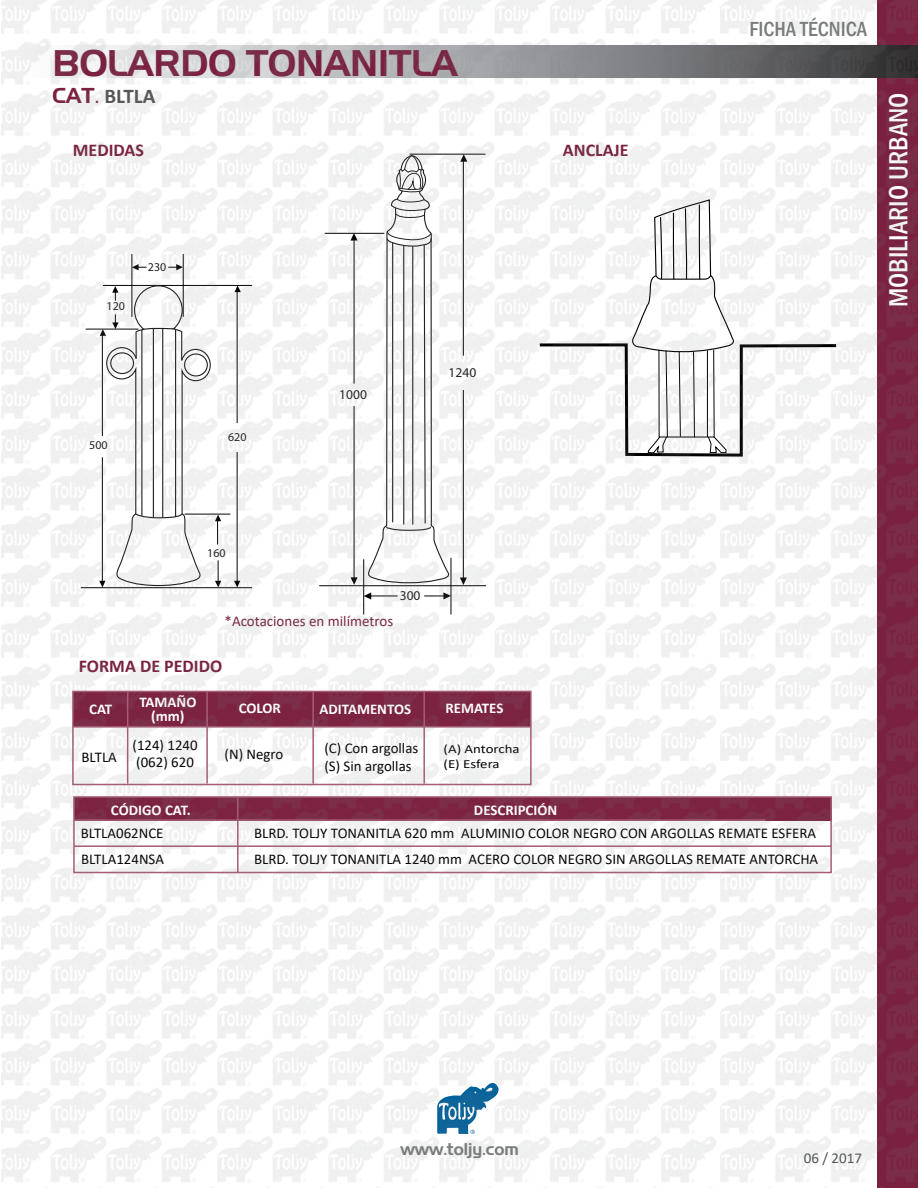
<style>
.page{position:relative;width:918px;height:1188px;background:#fff}
.page>*{position:absolute;margin:0;border:0;box-sizing:border-box;transform-origin:0 0}
.t1{font:36px "Aero";color:#7a2141}
.t2{font:500 condensed 27px "Franklin Gothic";color:#fff}
.t3{font:500 condensed 21px "Franklin Gothic";color:#797c7d}
.t4{font:700 21px "Calibri";color:#565654}
.t5{font:700 18px "Calibri";color:#7a2141}
.t6{font:16.5px "Aero";color:#7a7d7e}
.t7{font:15px "Calibri";color:#7a2141}
.t8{font:15px "Calibri";color:#545758}
.t9{font:14.85px/17.9px "Calibri";color:#040503}
.t10{font:700 14.85px/13.5px "Calibri";color:#fff;text-align:center}
.t11{font:13.5px "Myriad Pro";color:#231f20}
.t12{font:12.45px/15px "Calibri";letter-spacing:-.005em;color:#040503;scale:1.19 1}
.t13{font:12px "Myriad Pro";color:#231f20}
.s1{font-family:"Aero";font-weight:400;color:#7a2141}
.s2{font-weight:400;color:#7a2141}
</style>
<div class="page">
<img style="left:2px;top:0;width:916px;height:1188px">
<h1 class="t1" style="left:52px;top:41px;width:407px">BOLARDO TONANITLA</h1>
<h3 class="t4" style="left:52px;top:81px;width:105px"><span class="s1">CAT</span><span class="s2">.</span> BLTLA</h3>
<p class="t5" style="left:73px;top:137px;width:73px">MEDIDAS</p>
<p class="t5" style="left:563px;top:137px;width:67px">ANCLAJE</p>
<p class="t13" style="left:107px;top:299px;width:20px">120</p>
<p class="t13" style="left:148px;top:260px;width:20px">230</p>
<p class="t13" style="left:89px;top:438px;width:20px">500</p>
<p class="t13" style="left:228px;top:429px;width:20px">620</p>
<p class="t11" style="left:339px;top:386px;width:29px">1000</p>
<p class="t11" style="left:449px;top:365px;width:29px">1240</p>
<h3 class="t3" style="left:750px;top:15px;width:119px">FICHA TÉCNICA</h3>
<h2 class="t2" style="left:881px;top:307px;width:216px;rotate:-90deg">MOBILIARIO URBANO</h2>
<p class="t13" style="left:207px;top:545px;width:20px">160</p>
<p class="t11" style="left:400px;top:588px;width:22px">300</p>
<p class="t7" style="left:225px;top:611px;width:170px">*Acotaciones en milímetros</p>
<p class="t5" style="left:79px;top:653px;width:145px">FORMA DE PEDIDO</p>
<p class="t10" style="left:139px;top:696px;width:59px">TAMAÑO (mm)</p>
<p class="t10" style="left:239px;top:701px;width:44px">COLOR</p>
<p class="t10" style="left:89px;top:702px;width:25px">CAT</p>
<p class="t10" style="left:319px;top:702px;width:93px">ADITAMENTOS</p>
<p class="t10" style="left:445px;top:701px;width:60px">REMATES</p>
<p class="t9" style="left:133px;top:735px;width:67px">(124) 1240 (062) 620</p>
<p class="t9" style="left:82px;top:748px;width:37px">BLTLA</p>
<p class="t9" style="left:324px;top:739px;width:95px">(C) Con argollas (S) Sin argollas</p>
<p class="t12" style="left:444px;top:741px;width:65px">(A) Antorcha (E) Esfera</p>
<p class="t9" style="left:225px;top:745px;width:60px">(N) Negro</p>
<p class="t10" style="left:111px;top:803px;width:81px">CÓDIGO CAT.</p>
<p class="t10" style="left:474px;top:803px;width:85px">DESCRIPCIÓN</p>
<p class="t9" style="left:81px;top:820px;width:85px;line-height:25.7px">BLTLA062NCE<br>BLTLA124NSA</p>
<p class="t9" style="left:254px;top:820px;width:566px;line-height:25.7px">BLRD. TOLJY TONANITLA 620 mm ALUMINIO COLOR NEGRO CON ARGOLLAS REMATE ESFERA<br>BLRD. TOLJY TONANITLA 1240 mm ACERO COLOR NEGRO SIN ARGOLLAS REMATE ANTORCHA</p>
<p class="t6" style="left:400px;top:1139px;width:120px">www.toljy.com</p>
<p class="t8" style="left:804px;top:1148px;width:60px">06 / 2017</p>
</div>
